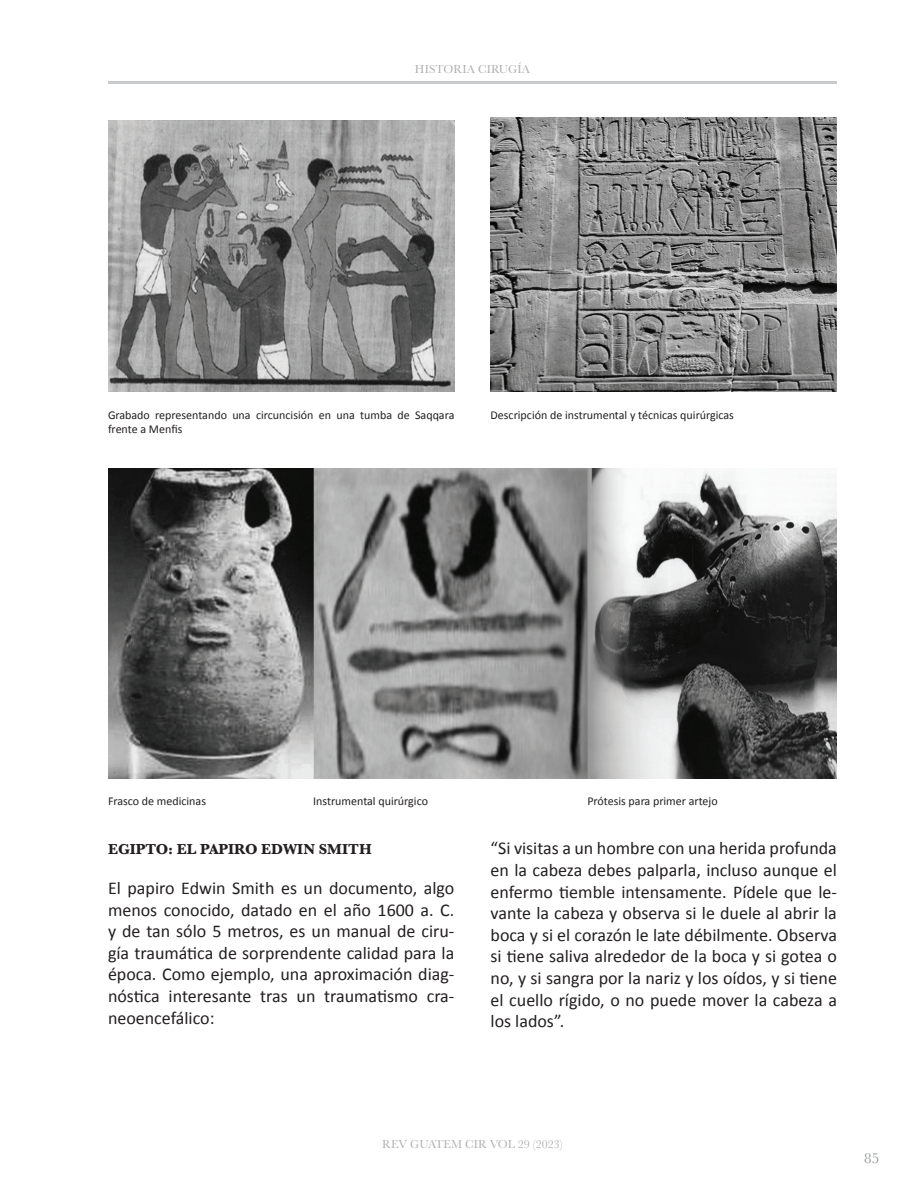
<style>
.page{position:relative;width:918px;height:1188px;background:#fff}
.page>*{position:absolute;margin:0;border:0;box-sizing:border-box;transform-origin:0 0}
.t1{font:18px/21.6px "Calibri";color:#231f20;text-align:justify}
.t2{font:700 15px "Baskerville";color:#231f20}
.t3{font:15px "Baskerville";color:#939598}
.t4{font:12px/13.5px "Calibri";color:#231f20}
.t5{font:12px "Baskerville";color:#afafaf}
</style>
<div class="page">
<hr style="left:108px;top:81px;width:729px;height:3px;background:#939598">
<img style="left:108px;top:120px;width:346px;height:272px">
<img style="left:491px;top:117px;width:346px;height:275px">
<img style="left:108px;top:469px;width:729px;height:309px">
<p class="t5" style="left:415px;top:62px;width:117px">HISTORIA CIRUGÍA</p>
<p class="t4" style="left:108px;top:410px;width:348px">Grabado representando una circuncisión en una tumba de Saqqara frente a Menfis</p>
<p class="t4" style="left:491px;top:410px;width:245px">Descripción de instrumental y técnicas quirúrgicas</p>
<p class="t4" style="left:108px;top:795px;width:100px">Frasco de medicinas</p>
<p class="t4" style="left:313px;top:795px;width:116px">Instrumental quirúrgico</p>
<p class="t4" style="left:587px;top:795px;width:132px">Prótesis para primer artejo</p>
<p class="t2" style="left:108px;top:841px;width:265px">EGIPTO: EL PAPIRO EDWIN SMITH</p>
<p class="t1" style="left:108px;top:879px;width:348px">El papiro Edwin Smith es un documento, algo menos conocido, datado en el año 1600 a. C. y de tan sólo 5 metros, es un manual de ciru&shy;gía traumática de sorprendente calidad para la época. Como ejemplo, una aproximación diag&shy;nóstica interesante tras un traumatismo cra&shy;neoencefálico:</p>
<p class="t1" style="left:491px;top:839px;width:348px">“Si visitas a un hombre con una herida profunda en la cabeza debes palparla, incluso aunque el enfermo tiemble intensamente. Pídele que le&shy;vante la cabeza y observa si le duele al abrir la boca y si el corazón le late débilmente. Observa si tiene saliva alrededor de la boca y si gotea o no, y si sangra por la nariz y los oídos, y si tiene el cuello rígido, o no puede mover la cabeza a los lados”.</p>
<p class="t5" style="left:382px;top:1137px;width:182px">REV GUATEM CIR VOL 29 (2023)</p>
<p class="t3" style="left:864px;top:1149px;width:16px">85</p>
</div>
